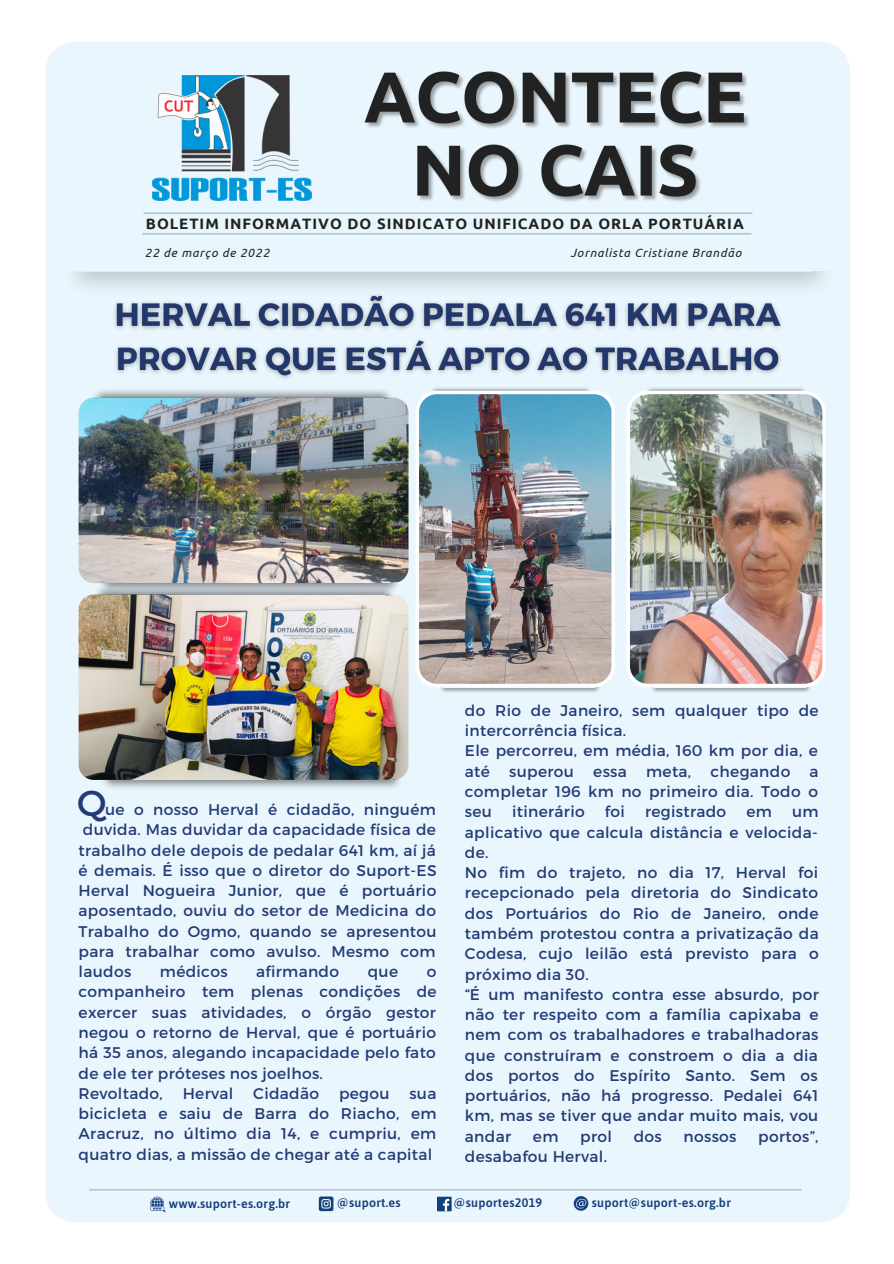
<style>
.page{position:relative;width:894px;height:1264px;background:#fff}
.page>*{position:absolute;margin:0;border:0;box-sizing:border-box;transform-origin:0 0}
.t1{font:36.15px "Montserrat";color:#233b76}
.t2{font:15.45px/20.2px "Montserrat";letter-spacing:.02em;color:#233b76;text-align:justify}
.t3{font:700 15px "Ubuntu";letter-spacing:.065em;color:#222}
.t4{font:600 12.45px "Asap";letter-spacing:.02em;color:#14407b}
.t5{font:italic 12px "Ubuntu";letter-spacing:.065em;color:#222}
</style>
<div class="page">
<div style="left:45px;top:42px;width:804px;height:1180px;background:#eaf6fd;border-radius:29px"></div>
<img style="left:153px;top:76px;width:158px;height:125px">
<div style="left:437px;top:1196px;width:14px;height:15px;background:#14407b"></div>
<svg style="left:443px;top:1198px;width:6px;height:13px"></svg>
<svg style="left:573px;top:1196px;width:15px;height:14px"></svg>
<svg style="left:319px;top:1196px;width:14px;height:15px"></svg>
<svg style="left:150px;top:1196px;width:16px;height:16px"></svg>
<svg style="left:89px;top:1189px;width:712px;height:1px"></svg>
<img style="left:364px;top:71px;width:385px;height:131px">
<svg style="left:143px;top:212px;width:609px;height:2px"></svg>
<svg style="left:142px;top:233px;width:609px;height:2px"></svg>
<img style="left:79px;top:397px;width:329px;height:186px;border-radius:15px">
<img style="left:432px;top:388px;width:158px;height:3px">
<img style="left:416px;top:391px;width:198px;height:296px">
<img style="left:79px;top:594px;width:329px;height:186px;border-radius:15px">
<img style="left:647px;top:388px;width:158px;height:3px">
<img style="left:627px;top:391px;width:198px;height:296px">
<img style="left:107px;top:287px;width:681px;height:92px">
<img style="left:99px;top:582px;width:300px;height:6px">
<img style="left:92px;top:390px;width:301px;height:8px">
<img style="left:101px;top:779px;width:299px;height:9px">
<img style="left:94px;top:584px;width:301px;height:11px">
<img style="left:441px;top:687px;width:158px;height:5px">
<img style="left:652px;top:687px;width:158px;height:5px">
<p class="t3" style="left:146px;top:215px;width:599px">BOLETIM INFORMATIVO DO SINDICATO UNIFICADO DA ORLA PORTUÁRIA</p>
<p class="t5" style="left:145px;top:246px;width:126px">22 de março de 2022</p>
<p class="t5" style="left:570px;top:246px;width:172px">Jornalista Cristiane Brandão</p>
<p class="t1" style="left:77px;top:779px;width:31px">Q</p>
<p class="t2" style="left:79px;top:798px;width:359px;text-indent:26px">ue o nosso Herval é cidadão, ninguém duvida. Mas duvidar da capacidade física de trabalho dele depois de pedalar 641 km, aí já é demais. É isso que o diretor do Suport-ES Herval Nogueira Junior, que é portuário aposentado, ouviu do setor de Medicina do Trabalho do Ogmo, quando se apresentou para trabalhar como avulso. Mesmo com laudos</p>
<p class="t2" style="left:160px;top:960px;width:69px">médicos</p>
<p class="t2" style="left:256px;top:960px;width:84px">afirmando</p>
<p class="t2" style="left:367px;top:960px;width:32px">que</p>
<p class="t2" style="left:79px;top:960px;width:359px;text-indent:348px">o companheiro tem plenas condições de exercer suas atividades, o órgão gestor negou o retorno de Herval, que é portuário há 35 anos, alegando incapacidade pelo fato de ele ter próteses nos joelhos.</p>
<p class="t2" style="left:79px;top:1082px;width:86px">Revoltado,</p>
<p class="t2" style="left:183px;top:1082px;width:52px">Herval</p>
<p class="t2" style="left:253px;top:1082px;width:67px">Cidadão</p>
<p class="t2" style="left:339px;top:1082px;width:52px">pegou</p>
<p class="t2" style="left:79px;top:1082px;width:359px;text-indent:331px">sua bicicleta e saiu de Barra do Riacho, em Aracruz, no último dia 14, e cumpriu, em quatro dias, a missão de chegar até a capital</p>
<p class="t2" style="left:465px;top:699px;width:355px">do Rio de Janeiro, sem qualquer tipo de intercorrência física.</p>
<p class="t2" style="left:465px;top:740px;width:355px">Ele percorreu, em média, 160 km por dia, e até superou essa meta, chegando a completar 196 km no primeiro dia. Todo o seu</p>
<p class="t2" style="left:512px;top:800px;width:74px">itinerário</p>
<p class="t2" style="left:604px;top:800px;width:21px">foi</p>
<p class="t2" style="left:645px;top:800px;width:83px">registrado</p>
<p class="t2" style="left:746px;top:800px;width:27px">em</p>
<p class="t2" style="left:465px;top:800px;width:355px;text-indent:327px">um aplicativo que calcula distância e velocida&shy;de.</p>
<p class="t2" style="left:465px;top:861px;width:355px">No fim do trajeto, no dia 17, Herval foi recepcionado pela diretoria do Sindicato dos Portuários do Rio de Janeiro, onde também protestou contra a privatização da Codesa, cujo leilão está previsto para o próximo dia 30.</p>
<p class="t2" style="left:465px;top:983px;width:355px">“É um manifesto contra esse absurdo, por não ter respeito com a família capixaba e nem com os trabalhadores e trabalhadoras que construíram e constroem o dia a dia dos portos do Espírito Santo. Sem os portuários, não há progresso. Pedalei 641 km, mas se tiver que andar muito mais, vou andar</p>
<p class="t2" style="left:533px;top:1125px;width:27px">em</p>
<p class="t2" style="left:580px;top:1125px;width:33px">prol</p>
<p class="t2" style="left:633px;top:1125px;width:30px">dos</p>
<p class="t2" style="left:683px;top:1125px;width:54px">nossos</p>
<p class="t2" style="left:758px;top:1125px;width:62px">portos”,</p>
<p class="t2" style="left:465px;top:1145px;width:144px">desabafou Herval.</p>
<p class="t4" style="left:169px;top:1195px;width:123px">www.suport-es.org.br</p>
<p class="t4" style="left:336px;top:1195px;width:65px">@suport.es</p>
<p class="t4" style="left:453px;top:1195px;width:90px">@suportes2019</p>
<p class="t4" style="left:591px;top:1195px;width:140px">suport@suport-es.org.br</p>
</div>
